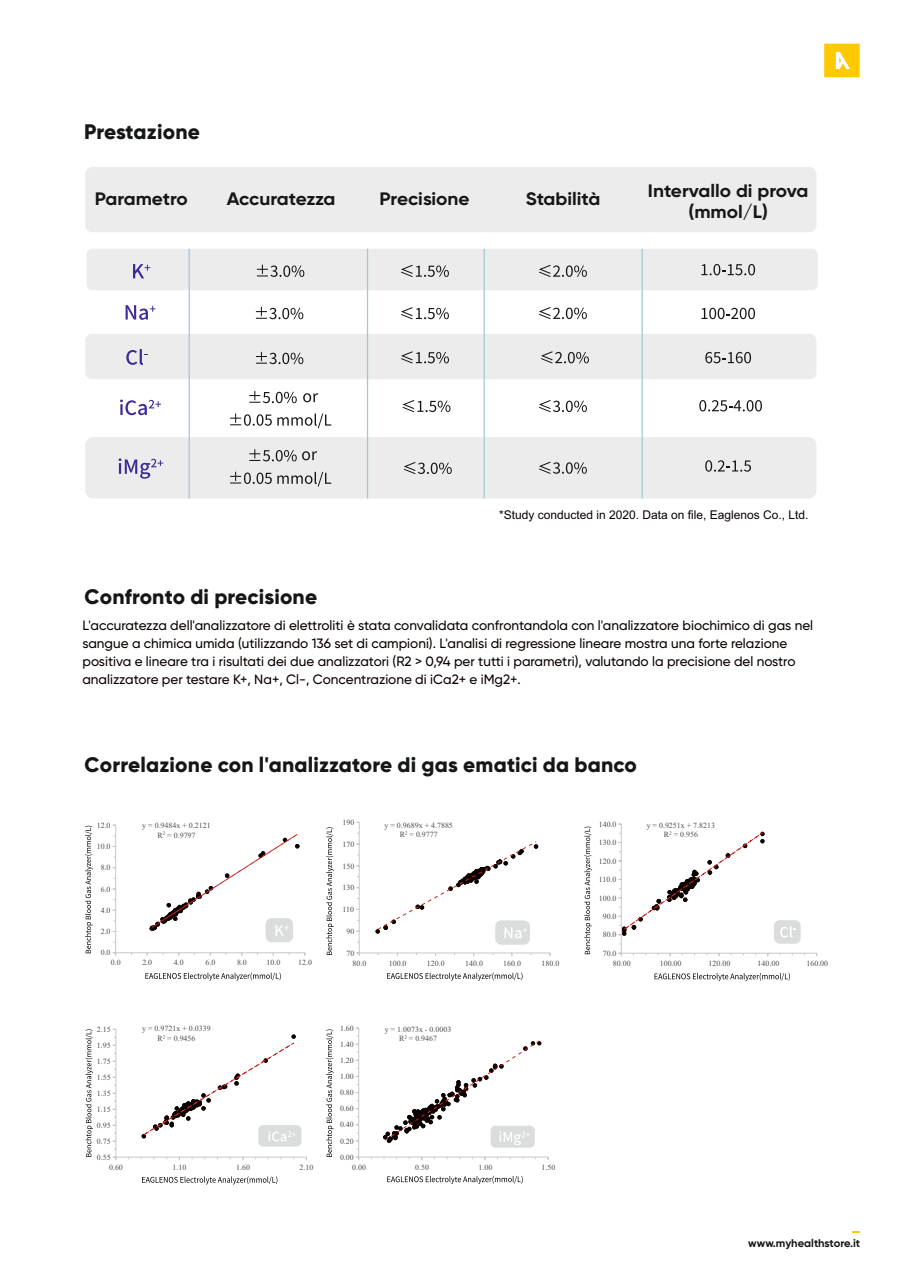
<style>
.page{position:relative;width:910px;height:1280px;background:#fff}
.page>*{position:absolute;margin:0;border:0;box-sizing:border-box;transform-origin:0 0}
.t1{font:800 21px "Gilroy";letter-spacing:.01em;color:#151616}
.t2{font:700 18px "Gilroy";color:#151616;scale:1.06 1}
.t3{font:500 13.5px/18px "Gilroy";color:#0c0101}
.t4{font:12px "Arial";color:#090104}
.t5{font:700 11.25px "Gilroy";color:#151616}
.t6{font:7.95px/9.4px "Times New Roman";color:#504d4b;text-align:center}
</style>
<div class="page">
<div style="left:87px;top:249px;width:731px;height:41px;background:#ececec;border-radius:6px"></div>
<div style="left:85px;top:437px;width:731px;height:62px;background:#ececec;border-radius:8px"></div>
<div style="left:85px;top:334px;width:731px;height:45px;background:#ececec;border-radius:6px"></div>
<div style="left:85px;top:167px;width:731px;height:65px;background:#ececec;border-radius:7px"></div>
<svg style="left:133px;top:264px;width:17px;height:14px"></svg>
<svg style="left:126px;top:305px;width:30px;height:15px"></svg>
<svg style="left:126px;top:349px;width:21px;height:16px"></svg>
<svg style="left:120px;top:399px;width:41px;height:16px"></svg>
<svg style="left:119px;top:458px;width:44px;height:21px"></svg>
<svg style="left:257px;top:265px;width:47px;height:12px"></svg>
<svg style="left:256px;top:307px;width:47px;height:12px"></svg>
<svg style="left:256px;top:352px;width:47px;height:12px"></svg>
<svg style="left:249px;top:391px;width:48px;height:12px"></svg>
<svg style="left:230px;top:413px;width:101px;height:15px"></svg>
<svg style="left:230px;top:472px;width:101px;height:14px"></svg>
<svg style="left:401px;top:265px;width:48px;height:12px"></svg>
<svg style="left:401px;top:307px;width:48px;height:12px"></svg>
<svg style="left:401px;top:351px;width:48px;height:13px"></svg>
<svg style="left:402px;top:400px;width:48px;height:12px"></svg>
<svg style="left:404px;top:462px;width:48px;height:12px"></svg>
<svg style="left:539px;top:265px;width:48px;height:12px"></svg>
<svg style="left:539px;top:307px;width:48px;height:12px"></svg>
<svg style="left:541px;top:351px;width:48px;height:12px"></svg>
<svg style="left:539px;top:400px;width:48px;height:12px"></svg>
<svg style="left:539px;top:462px;width:48px;height:12px"></svg>
<svg style="left:701px;top:264px;width:54px;height:11px"></svg>
<svg style="left:701px;top:308px;width:54px;height:11px"></svg>
<svg style="left:705px;top:352px;width:46px;height:11px"></svg>
<svg style="left:699px;top:400px;width:63px;height:11px"></svg>
<svg style="left:705px;top:460px;width:46px;height:12px"></svg>
<hr style="left:189px;top:249px;width:1px;height:250px;background:#9fcad5">
<hr style="left:367px;top:249px;width:1px;height:250px;background:#9fcad5">
<hr style="left:483px;top:249px;width:2px;height:250px;background:#9fcad5">
<hr style="left:641px;top:249px;width:2px;height:250px;background:#9fcad5">
<svg style="left:249px;top:449px;width:68px;height:12px"></svg>
<svg style="left:303px;top:393px;width:15px;height:9px"></svg>
<svg style="left:145px;top:972px;width:136px;height:9px"></svg>
<svg style="left:387px;top:972px;width:136px;height:9px"></svg>
<svg style="left:387px;top:1176px;width:136px;height:8px"></svg>
<svg style="left:142px;top:1176px;width:135px;height:8px"></svg>
<svg style="left:654px;top:973px;width:136px;height:8px"></svg>
<svg style="left:85px;top:826px;width:8px;height:127px"></svg>
<svg style="left:85px;top:1029px;width:8px;height:128px"></svg>
<svg style="left:326px;top:1029px;width:8px;height:128px"></svg>
<svg style="left:326px;top:827px;width:8px;height:128px"></svg>
<svg style="left:584px;top:827px;width:8px;height:127px"></svg>
<hr style="left:358px;top:1028px;width:1px;height:129px;background:#c8c8c4">
<hr style="left:359px;top:1157px;width:189px;height:1px;background:#c8c8c4">
<hr style="left:359px;top:822px;width:1px;height:131px;background:#c8c8c4">
<hr style="left:359px;top:953px;width:191px;height:1px;background:#c8c8c4">
<hr style="left:115px;top:825px;width:1px;height:128px;background:#c8c8c4">
<hr style="left:116px;top:952px;width:189px;height:1px;background:#c8c8c4">
<hr style="left:116px;top:1029px;width:1px;height:128px;background:#c8c8c4">
<hr style="left:116px;top:1157px;width:190px;height:1px;background:#c8c8c4">
<hr style="left:621px;top:824px;width:1px;height:129px;background:#c8c8c4">
<hr style="left:621px;top:953px;width:196px;height:1px;background:#c8c8c4">
<svg style="left:618px;top:831px;width:147px;height:105px"></svg>
<div style="left:266px;top:918px;width:27px;height:24px;background:#dadddc;border-radius:6px"></div>
<svg style="left:150px;top:834px;width:149px;height:102px"></svg>
<div style="left:495px;top:920px;width:35px;height:25px;background:#dadddc;border-radius:6px"></div>
<svg style="left:375px;top:841px;width:163px;height:97px"></svg>
<div style="left:774px;top:920px;width:27px;height:24px;background:#dadddc;border-radius:6px"></div>
<svg style="left:780px;top:926px;width:16px;height:11px"></svg>
<div style="left:258px;top:1125px;width:43px;height:21px;background:#dadddc;border-radius:5px"></div>
<svg style="left:142px;top:1034px;width:154px;height:107px"></svg>
<div style="left:491px;top:1126px;width:44px;height:22px;background:#dadddc;border-radius:5px"></div>
<svg style="left:383px;top:1040px;width:158px;height:105px"></svg>
<svg style="left:824px;top:44px;width:36px;height:33px"></svg>
<h1 class="t1" style="left:84px;top:122px;width:117px">Prestazione</h1>
<h2 class="t2" style="left:95px;top:191px;width:89px">Parametro</h2>
<h2 class="t2" style="left:227px;top:191px;width:104px">Accuratezza</h2>
<h2 class="t2" style="left:380px;top:191px;width:86px">Precisione</h2>
<h2 class="t2" style="left:526px;top:191px;width:72px">Stabilità</h2>
<h2 class="t2" style="left:648px;top:183px;width:153px">Intervallo di prova</h2>
<h2 class="t2" style="left:689px;top:204px;width:76px">(mmol/L)</h2>
<h3 class="t4" style="left:499px;top:511px;width:311px">*Study conducted in 2020. Data on file, Eaglenos Co., Ltd.</h3>
<h1 class="t1" style="left:85px;top:587px;width:234px">Confronto di precisione</h1>
<p class="t3" style="left:82px;top:618px;width:732px">L'accuratezza dell'analizzatore di elettroliti è stata convalidata confrontandola con l'analizzatore biochimico di gas nel sangue a chimica umida (utilizzando 136 set di campioni). L'analisi di regressione lineare mostra una forte relazione positiva e lineare tra i risultati dei due analizzatori (R2 &gt; 0,94 per tutti i parametri), valutando la precisione del nostro analizzatore per testare K+, Na+, Cl-, Concentrazione di iCa2+ e iMg2+.</p>
<h1 class="t1" style="left:85px;top:756px;width:554px">Correlazione con l'analizzatore di gas ematici da banco</h1>
<p class="t6" style="left:97px;top:821px;width:15px">12.0</p>
<p class="t6" style="left:142px;top:821px;width:70px">y = 0.9484x + 0.2121<br>R<sup>2</sup> = 0.9797</p>
<p class="t6" style="left:342px;top:818px;width:13px">190</p>
<p class="t6" style="left:385px;top:821px;width:70px">y = 0.9689x + 4.7885<br>R<sup>2</sup> = 0.9777</p>
<p class="t6" style="left:599px;top:820px;width:19px">140.0</p>
<p class="t6" style="left:647px;top:821px;width:70px">y = 0.9251x + 7.8213<br>R<sup>2</sup> = 0.956</p>
<p class="t6" style="left:97px;top:842px;width:15px">10.0</p>
<p class="t6" style="left:342px;top:840px;width:13px">170</p>
<p class="t6" style="left:599px;top:838px;width:19px">130.0</p>
<p class="t6" style="left:101px;top:864px;width:11px">8.0</p>
<p class="t6" style="left:342px;top:862px;width:13px">150</p>
<p class="t6" style="left:599px;top:857px;width:19px">120.0</p>
<p class="t6" style="left:599px;top:875px;width:19px">110.0</p>
<p class="t6" style="left:101px;top:885px;width:11px">6.0</p>
<p class="t6" style="left:342px;top:884px;width:13px">130</p>
<p class="t6" style="left:599px;top:894px;width:19px">100.0</p>
<p class="t6" style="left:101px;top:906px;width:11px">4.0</p>
<p class="t6" style="left:342px;top:905px;width:13px">110</p>
<p class="t6" style="left:603px;top:912px;width:15px">90.0</p>
<p class="t6" style="left:101px;top:927px;width:11px">2.0</p>
<p class="t6" style="left:346px;top:927px;width:9px">90</p>
<p class="t6" style="left:603px;top:931px;width:15px">80.0</p>
<p class="t6" style="left:101px;top:949px;width:11px">0.0</p>
<p class="t6" style="left:346px;top:949px;width:9px">70</p>
<p class="t6" style="left:603px;top:949px;width:15px">70.0</p>
<p class="t6" style="left:111px;top:959px;width:11px">0.0</p>
<p class="t6" style="left:142px;top:959px;width:11px">2.0</p>
<p class="t6" style="left:174px;top:959px;width:11px">4.0</p>
<p class="t6" style="left:205px;top:959px;width:11px">6.0</p>
<p class="t6" style="left:237px;top:959px;width:11px">8.0</p>
<p class="t6" style="left:267px;top:959px;width:15px">10.0</p>
<p class="t6" style="left:298px;top:959px;width:15px">12.0</p>
<p class="t6" style="left:353px;top:959px;width:15px">80.0</p>
<p class="t6" style="left:389px;top:959px;width:19px">100.0</p>
<p class="t6" style="left:427px;top:959px;width:19px">120.0</p>
<p class="t6" style="left:465px;top:959px;width:19px">140.0</p>
<p class="t6" style="left:503px;top:959px;width:19px">160.0</p>
<p class="t6" style="left:541px;top:959px;width:19px">180.0</p>
<p class="t6" style="left:613px;top:959px;width:19px">80.00</p>
<p class="t6" style="left:660px;top:959px;width:23px">100.00</p>
<p class="t6" style="left:709px;top:959px;width:23px">120.00</p>
<p class="t6" style="left:758px;top:959px;width:23px">140.00</p>
<p class="t6" style="left:806px;top:959px;width:23px">160.00</p>
<p class="t6" style="left:97px;top:1025px;width:15px">2.15</p>
<p class="t6" style="left:97px;top:1041px;width:15px">1.95</p>
<p class="t6" style="left:142px;top:1025px;width:70px">y = 0.9721x + 0.0339<br>R<sup>2</sup> = 0.9456</p>
<p class="t6" style="left:340px;top:1024px;width:15px">1.60</p>
<p class="t6" style="left:340px;top:1040px;width:15px">1.40</p>
<p class="t6" style="left:385px;top:1025px;width:68px">y = 1.0073x - 0.0003<br>R<sup>2</sup> = 0.9467</p>
<p class="t6" style="left:97px;top:1057px;width:15px">1.75</p>
<p class="t6" style="left:340px;top:1056px;width:15px">1.20</p>
<p class="t6" style="left:97px;top:1073px;width:15px">1.55</p>
<p class="t6" style="left:340px;top:1072px;width:15px">1.00</p>
<p class="t6" style="left:97px;top:1089px;width:15px">1.35</p>
<p class="t6" style="left:340px;top:1088px;width:15px">0.80</p>
<p class="t6" style="left:97px;top:1105px;width:15px">1.15</p>
<p class="t6" style="left:340px;top:1105px;width:15px">0.60</p>
<p class="t6" style="left:97px;top:1121px;width:15px">0.95</p>
<p class="t6" style="left:340px;top:1121px;width:15px">0.40</p>
<p class="t6" style="left:97px;top:1137px;width:15px">0.75</p>
<p class="t6" style="left:340px;top:1137px;width:15px">0.20</p>
<p class="t6" style="left:97px;top:1153px;width:15px">0.55</p>
<p class="t6" style="left:340px;top:1153px;width:15px">0.00</p>
<p class="t6" style="left:109px;top:1163px;width:15px">0.60</p>
<p class="t6" style="left:173px;top:1163px;width:15px">1.10</p>
<p class="t6" style="left:236px;top:1163px;width:15px">1.60</p>
<p class="t6" style="left:300px;top:1163px;width:15px">2.10</p>
<p class="t6" style="left:352px;top:1163px;width:15px">0.00</p>
<p class="t6" style="left:415px;top:1163px;width:15px">0.50</p>
<p class="t6" style="left:478px;top:1163px;width:15px">1.00</p>
<p class="t6" style="left:542px;top:1163px;width:15px">1.50</p>
<h3 class="t5" style="left:748px;top:1238px;width:114px">www.myhealthstore.it</h3>
</div>
